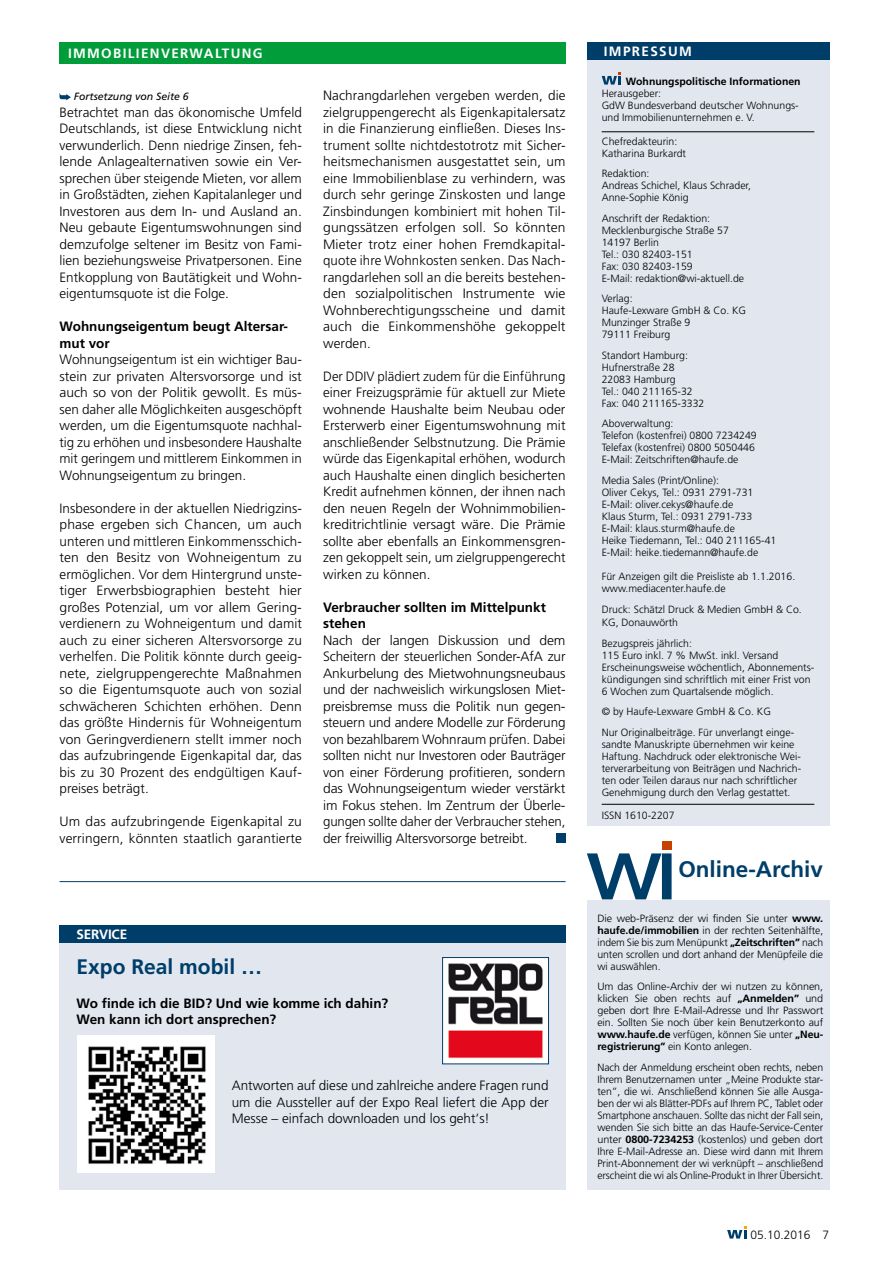
<style>
.page{position:relative;width:893px;height:1263px;background:#fff}
.page>*{position:absolute;margin:0;border:0;box-sizing:border-box;transform-origin:0 0}
.t1{font:700 22.5px "Frutiger";color:#003e6a}
.t2{font:700 21px "Frutiger";color:#003e6a}
.t3{font:300 13.5px/16.5px "Frutiger";color:#000;text-align:justify}
.t4{font:700 13.5px/16.5px "Frutiger";color:#000}
.t5{font:700 13.5px "Frutiger";letter-spacing:.1em;color:#fff}
.t6{font:700 13.5px "Frutiger";letter-spacing:-.01em;color:#fff}
.t7{font:300 12px "Frutiger";color:#000}
.t8{font:300 10.5px/12px "Frutiger";color:#000}
.t9{font:700 10.5px "Frutiger";color:#000}
.t10{font:italic 10.5px "Frutiger";color:#000}
.s1{font-weight:700}
</style>
<div class="page">
<div style="left:587px;top:43px;width:242px;height:783px;background:#e1e6ef"></div>
<hr style="left:602px;top:131px;width:212px;height:1px;background:#000">
<hr style="left:602px;top:804px;width:212px;height:1px;background:#000">
<div style="left:587px;top:43px;width:242px;height:17px;background:#003e6a"></div>
<svg style="left:602px;top:72px;width:19px;height:13px"></svg>
<div style="left:587px;top:900px;width:242px;height:289px;background:#e1e6ef"></div>
<svg style="left:587px;top:853px;width:85px;height:46px"></svg>
<div style="left:662px;top:840px;width:10px;height:9px;background:#c54200"></div>
<div style="left:60px;top:43px;width:506px;height:21px;background:#009d3a"></div>
<div style="left:556px;top:833px;width:10px;height:10px;background:#003e6a"></div>
<svg style="left:60px;top:93px;width:11px;height:7px"></svg>
<div style="left:60px;top:933px;width:506px;height:256px;background:#e1e6ef"></div>
<div style="left:60px;top:925px;width:506px;height:17px;background:#003e6a"></div>
<hr style="left:60px;top:881px;width:506px;height:1px;background:#003e6a">
<div style="left:77px;top:1035px;width:138px;height:138px;background:#fff"></div>
<img style="left:88px;top:1046px;width:118px;height:118px">
<img style="left:444px;top:959px;width:103px;height:103px">
<div style="left:442px;top:957px;width:107px;height:107px;border:1px solid #003e6a"></div>
<svg style="left:727px;top:1226px;width:20px;height:12px"></svg>
<p class="t5" style="left:68px;top:46px;width:196px">IMMOBILIENVERWALTUNG</p>
<p class="t10" style="left:74px;top:91px;width:116px">Fortsetzung von Seite 6</p>
<p class="t3" style="left:60px;top:104px;width:244px">Betrachtet man das ökonomische Umfeld Deutschlands, ist diese Entwicklung nicht verwunderlich. Denn niedrige Zinsen, feh&shy;lende Anlagealternativen sowie ein Ver&shy;sprechen über steigende Mieten, vor allem in Großstädten, ziehen Kapitalanleger und Investoren aus dem In- und Ausland an.<br>Neu gebaute Eigentumswohnungen sind demzufolge seltener im Besitz von Fami&shy;lien beziehungsweise Privatpersonen. Eine Entkopplung von Bautätigkeit und Wohn&shy;eigentumsquote ist die Folge.</p>
<p class="t4" style="left:60px;top:318px;width:230px">Wohnungseigentum beugt Altersar&shy;mut vor</p>
<p class="t3" style="left:60px;top:352px;width:244px">Wohnungseigentum ist ein wichtiger Bau&shy;stein zur privaten Altersvorsorge und ist auch so von der Politik gewollt. Es müs&shy;sen daher alle Möglichkeiten ausgeschöpft werden, um die Eigentumsquote nachhal&shy;tig zu erhöhen und insbesondere Haushalte mit geringem und mittlerem Einkommen in Wohnungseigentum zu bringen.</p>
<p class="t3" style="left:60px;top:500px;width:244px">Insbesondere in der aktuellen Niedrigzins&shy;phase ergeben sich Chancen, um auch unteren und mittleren Einkommensschich&shy;ten den Besitz von Wohneigentum zu ermöglichen. Vor dem Hintergrund unste&shy;tiger Erwerbsbiographien besteht hier großes Potenzial, um vor allem Gering&shy;verdienern zu Wohneigentum und damit auch zu einer sicheren Altersvorsorge zu verhelfen. Die Politik könnte durch geeig&shy;nete, zielgruppengerechte Maßnahmen so die Eigentumsquote auch von sozial schwächeren Schichten erhöhen. Denn das größte Hindernis für Wohneigentum von Geringverdienern stellt immer noch das aufzubringende Eigenkapital dar, das bis zu 30 Prozent des endgültigen Kauf&shy;preises beträgt.</p>
<p class="t3" style="left:60px;top:814px;width:244px">Um das aufzubringende Eigenkapital zu verringern, könnten staatlich garantierte</p>
<p class="t3" style="left:323px;top:88px;width:244px">Nachrangdarlehen vergeben werden, die zielgruppengerecht als Eigenkapitalersatz in die Finanzierung einfließen. Dieses Ins&shy;trument sollte nichtdestotrotz mit Sicher&shy;heitsmechanismen ausgestattet sein, um eine Immobilienblase zu verhindern, was durch sehr geringe Zinskosten und lange Zinsbindungen kombiniert mit hohen Til&shy;gungssätzen erfolgen soll. So könnten Mieter trotz einer hohen Fremdkapital&shy;quote ihre Wohnkosten senken. Das Nach&shy;rangdarlehen soll an die bereits bestehen&shy;den sozialpolitischen Instrumente wie Wohnberechtigungsscheine und damit auch die Einkommenshöhe gekoppelt werden.</p>
<p class="t3" style="left:323px;top:368px;width:244px">Der DDIV plädiert zudem für die Einführung einer Freizugsprämie für aktuell zur Miete wohnende Haushalte beim Neubau oder Ersterwerb einer Eigentumswohnung mit anschließender Selbstnutzung. Die Prämie würde das Eigenkapital erhöhen, wodurch auch Haushalte einen dinglich besicherten Kredit aufnehmen können, der ihnen nach den neuen Regeln der Wohnimmobilien&shy;kreditrichtlinie versagt wäre. Die Prämie sollte aber ebenfalls an Einkommensgren&shy;zen gekoppelt sein, um zielgruppengerecht wirken zu können.</p>
<p class="t4" style="left:323px;top:599px;width:224px">Verbraucher sollten im Mittelpunkt stehen</p>
<p class="t3" style="left:323px;top:632px;width:244px">Nach der langen Diskussion und dem Scheitern der steuerlichen Sonder-AfA zur Ankurbelung des Mietwohnungsneubaus und der nachweislich wirkungslosen Miet&shy;preisbremse muss die Politik nun gegen&shy;steuern und andere Modelle zur Förderung von bezahlbarem Wohnraum prüfen. Dabei sollten nicht nur Investoren oder Bauträger von einer Förderung profitieren, sondern das Wohnungseigentum wieder verstärkt im Fokus stehen. Im Zentrum der Überle&shy;gungen sollte daher der Verbraucher stehen, der freiwillig Altersvorsorge betreibt.</p>
<p class="t6" style="left:77px;top:926px;width:52px">SERVICE</p>
<h2 class="t2" style="left:77px;top:954px;width:187px">Expo Real mobil …</h2>
<p class="t4" style="left:77px;top:995px;width:313px">Wo finde ich die BID? Und wie komme ich dahin?<br>Wen kann ich dort ansprechen?</p>
<p class="t3" style="left:232px;top:1078px;width:318px">Antworten auf diese und zahlreiche andere Fragen rund um die Aussteller auf der Expo Real liefert die App der Messe – einfach downloaden und los geht‘s!</p>
<p class="t5" style="left:604px;top:44px;width:90px">IMPRESSUM</p>
<p class="t9" style="left:626px;top:75px;width:176px">Wohnungspolitische Informationen</p>
<p class="t8" style="left:602px;top:87px;width:199px">Herausgeber:<br>GdW Bundesverband deutscher Wohnungs&shy;und Immobilienunternehmen e. V.</p>
<p class="t8" style="left:602px;top:135px;width:86px">Chefredakteurin:<br>Katharina Burkardt</p>
<p class="t8" style="left:602px;top:168px;width:151px">Redaktion:<br>Andreas Schichel, Klaus Schrader,<br>Anne-Sophie König</p>
<p class="t8" style="left:602px;top:212px;width:144px">Anschrift der Redaktion:<br>Mecklenburgische Straße 57<br>14197 Berlin<br>Tel.: 030 82403-151<br>Fax: 030 82403-159<br>E-Mail: redaktion@wi-aktuell.de</p>
<p class="t8" style="left:602px;top:293px;width:146px">Verlag:<br>Haufe-Lexware GmbH &amp; Co. KG<br>Munzinger Straße 9<br>79111 Freiburg</p>
<p class="t8" style="left:602px;top:349px;width:104px">Standort Hamburg:<br>Hufnerstraße 28<br>22083 Hamburg<br>Tel.: 040 211165-32<br>Fax: 040 211165-3332</p>
<p class="t8" style="left:602px;top:418px;width:157px">Aboverwaltung:<br>Telefon (kostenfrei) 0800 7234249<br>Telefax (kostenfrei) 0800 5050446<br>E-Mail: Zeitschriften@haufe.de</p>
<p class="t8" style="left:602px;top:474px;width:176px">Media Sales (Print/Online):<br>Oliver Cekys, Tel.: 0931 2791-731<br>E-Mail: oliver.cekys@haufe.de<br>Klaus Sturm, Tel.: 0931 2791-733<br>E-Mail: klaus.sturm@haufe.de<br>Heike Tiedemann, Tel.: 040 211165-41<br>E-Mail: heike.tiedemann@haufe.de</p>
<p class="t8" style="left:602px;top:570px;width:195px">Für Anzeigen gilt die Preisliste ab 1.1.2016. www.mediacenter.haufe.de</p>
<p class="t8" style="left:602px;top:603px;width:202px;line-height:12.8px">Druck: Schätzl Druck &amp; Medien GmbH &amp; Co.<br>KG, Donauwörth</p>
<p class="t8" style="left:602px;top:637px;width:214px">Bezugspreis jährlich:<br>115 Euro inkl. 7 % MwSt. inkl. Versand Erscheinungsweise wöchentlich, Abonnements&shy;kündigungen sind schriftlich mit einer Frist von 6 Wochen zum Quartalsende möglich.</p>
<p class="t8" style="left:602px;top:701px;width:193px;line-height:20.5px">© by Haufe-Lexware GmbH &amp; Co. KG<br>Nur Originalbeiträge. Für unverlangt einge-</p>
<p class="t8" style="left:602px;top:738px;width:201px">sandte Manuskripte übernehmen wir keine Haftung. Nachdruck oder elektronische Wei&shy;terverarbeitung von Beiträgen und Nachrich&shy;ten oder Teilen daraus nur nach schriftlicher Genehmigung durch den Verlag gestattet.</p>
<p class="t8" style="left:602px;top:809px;width:74px">ISSN 1610-2207</p>
<h1 class="t1" style="left:678px;top:855px;width:146px">Online-Archiv</h1>
<p class="t8" style="left:597px;top:912px;width:227px;text-align:justify">Die web-Präsenz der wi finden Sie unter <span class="s1">www. haufe.de/immobilien</span> in der rechten Seitenhälfte, indem Sie bis zum Menüpunkt <span class="s1">„Zeitschriften”</span> nach unten scrollen und dort anhand der Menüpfeile die wi auswählen.</p>
<p class="t8" style="left:597px;top:981px;width:227px;text-align:justify">Um das Online-Archiv der wi nutzen zu können, klicken Sie oben rechts auf <span class="s1">„Anmelden”</span> und geben dort Ihre E-Mail-Adresse und Ihr Passwort ein. Sollten Sie noch über kein Benutzerkonto auf <span class="s1">www.haufe.de</span> verfügen, können Sie unter <span class="s1">„Neu&shy;registrierung”</span> ein Konto anlegen.</p>
<p class="t8" style="left:597px;top:1061px;width:227px;text-align:justify">Nach der Anmeldung erscheint oben rechts, neben Ihrem Benutzernamen unter „Meine Produkte star&shy;ten”, die wi. Anschließend können Sie alle Ausga&shy;ben der wi als Blätter-PDFs auf Ihrem PC, Tablet oder Smartphone anschauen. Sollte das nicht der Fall sein, wenden Sie sich bitte an das Haufe-Service-Center unter <span class="s1">0800-7234253</span> (kostenlos) und geben dort Ihre E-Mail-Adresse an. Diese wird dann mit Ihrem Print-Abonnement der wi verknüpft – anschließend erscheint die wi als Online-Produkt in Ihrer Übersicht.</p>
<p class="t7" style="left:750px;top:1227px;width:80px">05.10.2016 7</p>
</div>
